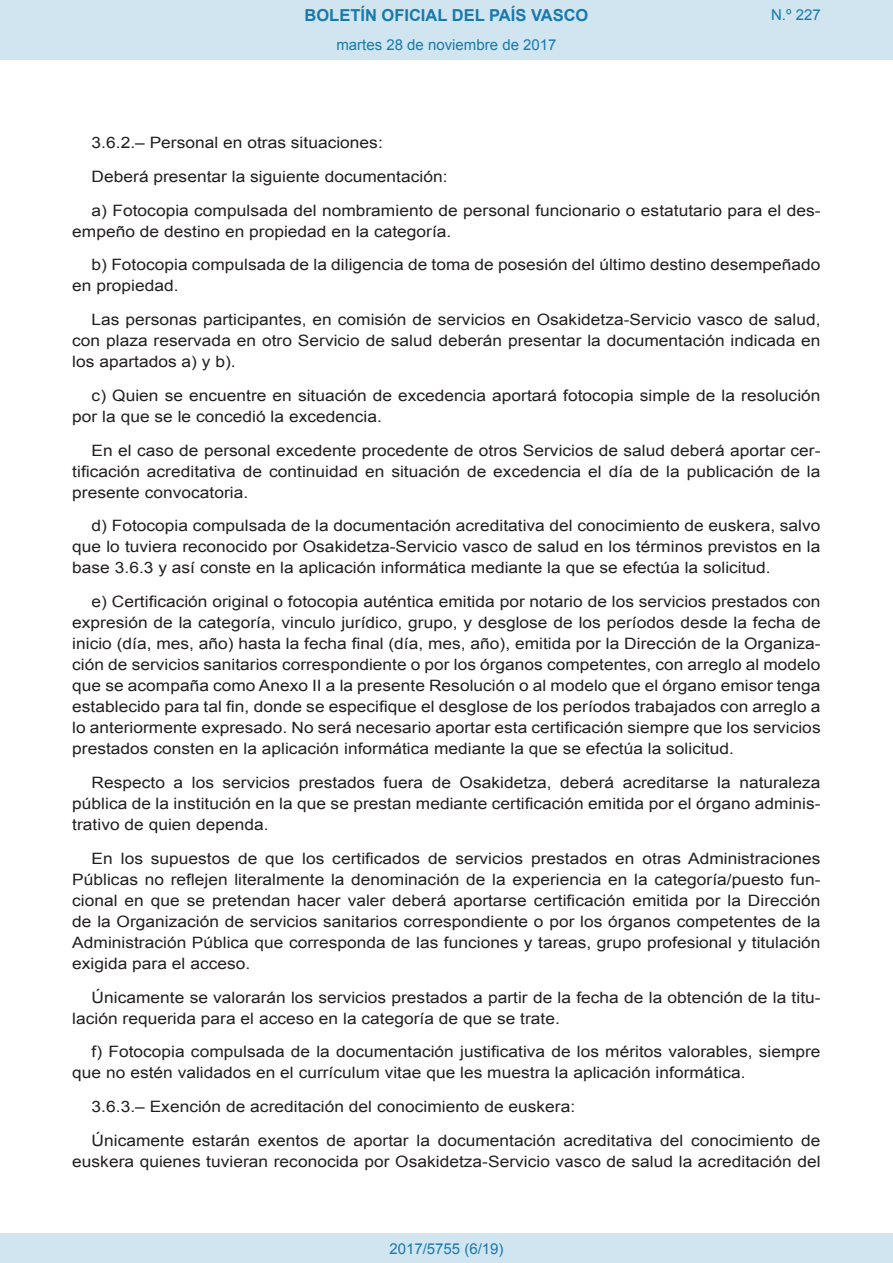
<style>
.page{position:relative;width:893px;height:1263px;background:#fff}
.page>*{position:absolute;margin:0;border:0;box-sizing:border-box;transform-origin:0 0}
.t1{font:700 16.5px "Arial";color:#1879ad}
.BOPVDetalle{font:15.6px/21px "Arial";color:#231f20;text-align:justify;scale:1.11 1}
.Paginacion_Centro{font:15px "Arial";color:#1879ad}
</style>
<div class="page">
<div style="left:0;top:0;width:893px;height:60px;background:#d0e5f0"></div>
<div style="left:0;top:1233px;width:893px;height:30px;background:#d0e5f0"></div>
<p class="t1" style="left:305px;top:4px;width:285px">BOLETÍN OFICIAL DEL PAÍS VASCO</p>
<p class="Paginacion_Centro" style="left:336px;top:35px;width:222px">martes 28 de noviembre de 2017</p>
<p class="Paginacion_Centro" style="left:771px;top:5px;width:51px">N.º 227</p>
<p class="BOPVDetalle" style="left:92px;top:132px;width:264px">3.6.2.– Personal en otras situaciones:</p>
<p class="BOPVDetalle" style="left:92px;top:166px;width:322px">Deberá presentar la siguiente documentación:</p>
<p class="BOPVDetalle" style="left:72px;top:200px;width:676px;text-indent:19px">a) Fotocopia compulsada del nombramiento de personal funcionario o estatutario para el des&shy;empeño de destino en propiedad en la categoría.</p>
<p class="BOPVDetalle" style="left:72px;top:255px;width:676px;text-indent:19px">b) Fotocopia compulsada de la diligencia de toma de posesión del último destino desempeñado en propiedad.</p>
<p class="BOPVDetalle" style="left:72px;top:309px;width:676px;text-indent:19px">Las personas participantes, en comisión de servicios en Osakidetza-Servicio vasco de salud, con plaza reservada en otro Servicio de salud deberán presentar la documentación indicada en los apartados a) y b).</p>
<p class="BOPVDetalle" style="left:72px;top:385px;width:676px;text-indent:19px">c) Quien se encuentre en situación de excedencia aportará fotocopia simple de la resolución por la que se le concedió la excedencia.</p>
<p class="BOPVDetalle" style="left:72px;top:440px;width:676px;text-indent:19px">En el caso de personal excedente procedente de otros Servicios de salud deberá aportar cer&shy;tificación acreditativa de continuidad en situación de excedencia el día de la publicación de la presente convocatoria.</p>
<p class="BOPVDetalle" style="left:72px;top:516px;width:676px;text-indent:19px">d) Fotocopia compulsada de la documentación acreditativa del conocimiento de euskera, salvo que lo tuviera reconocido por Osakidetza-Servicio vasco de salud en los términos previstos en la base 3.6.3 y así conste en la aplicación informática mediante la que se efectúa la solicitud.</p>
<p class="BOPVDetalle" style="left:72px;top:591px;width:676px;text-indent:19px">e) Certificación original o fotocopia auténtica emitida por notario de los servicios prestados con expresión de la categoría, vinculo jurídico, grupo, y desglose de los períodos desde la fecha de inicio (día, mes, año) hasta la fecha final (día, mes, año), emitida por la Dirección de la Organiza&shy;ción de servicios sanitarios correspondiente o por los órganos competentes, con arreglo al modelo que se acompaña como Anexo II a la presente Resolución o al modelo que el órgano emisor tenga establecido para tal fin, donde se especifique el desglose de los períodos trabajados con arreglo a lo anteriormente expresado. No será necesario aportar esta certificación siempre que los servicios prestados consten en la aplicación informática mediante la que se efectúa la solicitud.</p>
<p class="BOPVDetalle" style="left:72px;top:772px;width:676px;text-indent:19px">Respecto a los servicios prestados fuera de Osakidetza, deberá acreditarse la naturaleza pública de la institución en la que se prestan mediante certificación emitida por el órgano adminis&shy;trativo de quien dependa.</p>
<p class="BOPVDetalle" style="left:72px;top:848px;width:676px;text-indent:19px">En los supuestos de que los certificados de servicios prestados en otras Administraciones Públicas no reflejen literalmente la denominación de la experiencia en la categoría/puesto fun&shy;cional en que se pretendan hacer valer deberá aportarse certificación emitida por la Dirección de la Organización de servicios sanitarios correspondiente o por los órganos competentes de la Administración Pública que corresponda de las funciones y tareas, grupo profesional y titulación exigida para el acceso.</p>
<p class="BOPVDetalle" style="left:72px;top:987px;width:676px;text-indent:19px">Únicamente se valorarán los servicios prestados a partir de la fecha de la obtención de la titu&shy;lación requerida para el acceso en la categoría de que se trate.</p>
<p class="BOPVDetalle" style="left:72px;top:1041px;width:676px;text-indent:19px">f) Fotocopia compulsada de la documentación justificativa de los méritos valorables, siempre que no estén validados en el currículum vitae que les muestra la aplicación informática.</p>
<p class="BOPVDetalle" style="left:92px;top:1096px;width:437px">3.6.3.– Exención de acreditación del conocimiento de euskera:</p>
<p class="BOPVDetalle" style="left:72px;top:1130px;width:676px;text-align:right">Únicamente estarán exentos de aportar la documentación acreditativa del conocimiento de euskera quienes tuvieran reconocida por Osakidetza-Servicio vasco de salud la acreditación del</p>
<p class="Paginacion_Centro" style="left:389px;top:1238px;width:116px">2017/5755 (6/19)</p>
</div>
